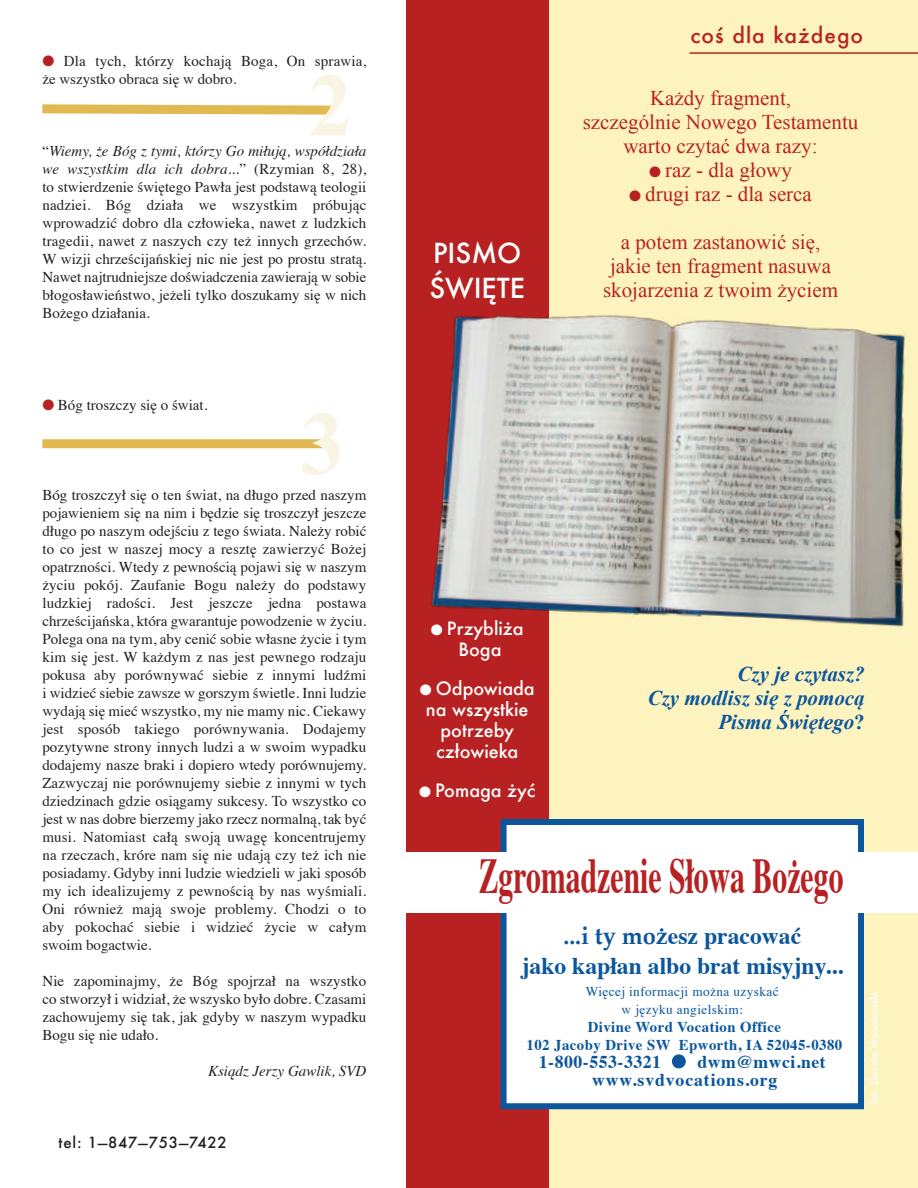
<style>
.page{position:relative;width:918px;height:1188px;background:#fff}
.page>*{position:absolute;margin:0;border:0;box-sizing:border-box;transform-origin:0 0}
.t1{font:700 90px "Times New Roman";color:#faf4e5}
.t2{font:700 50.25px "Times";color:#b82122;scale:.59 1}
.t3{font:500 27px "Futura";color:#fff}
.t4{font:700 24px "Times";color:#0b569c}
.t5{font:21px/24px "Times New Roman";color:#b82122;text-align:center}
.t6{font:italic 700 21px "Times New Roman";color:#0b569c}
.t7{font:500 21px "Futura";letter-spacing:.05em;color:#b82122}
.t8{font:500 18px "Futura";color:#fff}
.t9{font:700 18px "Times";letter-spacing:.03em;color:#0b569c}
.t10{font:700 18px "Times";letter-spacing:.05em;color:#0b569c}
.t11{font:15px/18px "Times";color:#231f20;text-align:justify}
.t12{font:700 15px "Times";letter-spacing:.03em;color:#0b569c}
.t13{font:italic 15px "Times";color:#231f20}
.t14{font:500 15px "Futura";letter-spacing:.05em;color:#231f20}
.t15{font:13.5px "Times";letter-spacing:.03em;color:#0b569c}
.t16{font:500 10.5px "Futura";color:#fff}
.s1{color:#b82122}
.s2{font-style:italic}
.s3{font-style:normal}
.s4{font-family:"Palatino"}
</style>
<div class="page">
<div style="left:549px;top:0;width:369px;height:1188px;background:#fdf3be"></div>
<hr style="left:690px;top:52px;width:228px;height:2px;background:#b82122">
<div style="left:407px;top:0;width:142px;height:1188px;background:#b82122"></div>
<div style="left:507px;top:825px;width:351px;height:278px;background:#fff"></div>
<div style="left:501px;top:819px;width:363px;height:290px;border:6px solid #0b569c"></div>
<div style="left:407px;top:852px;width:511px;height:61px;background:#fff"></div>
<img style="left:431px;top:315px;width:474px;height:312px">
<svg style="left:42px;top:104px;width:289px;height:11px;background:#e6c570"></svg>
<div style="left:42px;top:439px;width:284px;height:9px;background:#e1b950"></div>
<p class="t11" style="left:42px;top:54px;width:326px"><span class="s1">●</span> Dla tych, którzy kochają Boga, On sprawia, że wszystko obraca się w dobro.</p>
<p class="t1" style="left:308px;top:55px;width:46px">2</p>
<p class="t11" style="left:42px;top:144px;width:326px">“<span class="s2">Wiemy, że Bóg z tymi, którzy Go miłują, współdziała we wszystkim dla ich dobra...</span>” (Rzymian 8, 28), to stwierdzenie świętego Pawła jest podstawą teologii nadziei. Bóg działa we wszystkim próbując wprowadzić dobro dla człowieka, nawet z ludzkich tragedii, nawet z naszych czy też innych grzechów.<br>W wizji chrześcijańskiej nic nie jest po prostu stratą.<br>Nawet najtrudniejsze doświadczenia zawierają w sobie błogosławieństwo, jeżeli tylko doszukamy się w nich Bożego działania.</p>
<p class="t11" style="left:42px;top:398px;width:167px"><span class="s1">●</span> Bóg troszczy się o świat.</p>
<p class="t1" style="left:300px;top:394px;width:46px">3</p>
<p class="t11" style="left:42px;top:488px;width:326px">Bóg troszczył się o ten świat, na długo przed naszym pojawieniem się na nim i będzie się troszczył jeszcze długo po naszym odejściu z tego świata. Należy robić to co jest w naszej mocy a resztę zawierzyć Bożej opatrzności. Wtedy z pewnością pojawi się w naszym życiu pokój. Zaufanie Bogu należy do podstawy ludzkiej radości. Jest jeszcze jedna postawa chrześcijańska, która gwarantuje powodzenie w życiu.<br>Polega ona na tym, aby cenić sobie własne życie i tym kim się jest. W każdym z nas jest pewnego rodzaju pokusa aby porównywać siebie z innymi ludźmi i widzieć siebie zawsze w gorszym świetle. Inni ludzie wydają się mieć wszystko, my nie mamy nic. Ciekawy jest sposób takiego porównywania. Dodajemy pozytywne strony innych ludzi a w swoim wypadku dodajemy nasze braki i dopiero wtedy porównujemy.<br>Zazwyczaj nie porównujemy siebie z innymi w tych dziedzinach gdzie osiągamy sukcesy. To wszystko co jest w nas dobre bierzemy jako rzecz normalną, tak być musi. Natomiast całą swoją uwagę koncentrujemy na rzeczach, króre nam się nie udają czy też ich nie posiadamy. Gdyby inni ludzie wiedzieli w jaki sposób my ich idealizujemy z pewnością by nas wyśmiali.<br>Oni również mają swoje problemy. Chodzi o to aby pokochać siebie i widzieć życie w całym swoim bogactwie.</p>
<p class="t11" style="left:42px;top:974px;width:326px">Nie zapominajmy, że Bóg spojrzał na wszystko co stworzył i widział, że wszysko było dobre. Czasami zachowujemy się tak, jak gdyby w naszym wypadku Bogu się nie udało.</p>
<p class="t13" style="left:208px;top:1065px;width:160px">Ksiądz Jerzy Gawlik, SVD</p>
<p class="t14" style="left:58px;top:1132px;width:170px">tel: 1—847—753—7422</p>
<p class="t3" style="left:433px;top:235px;width:90px">PISMO</p>
<p class="t3" style="left:429px;top:270px;width:97px">ŚWIĘTE</p>
<p class="t7" style="left:691px;top:21px;width:174px">coś dla każdego</p>
<p class="t5" style="left:650px;top:85px;width:143px">Każdy fragment,</p>
<p class="t5" style="left:583px;top:109px;width:277px">szczególnie Nowego Testamentu warto czytać dwa razy:</p>
<p class="t5" style="left:649px;top:157px;width:144px">● raz - dla głowy</p>
<p class="t5" style="left:629px;top:181px;width:184px">● drugi raz - dla serca</p>
<p class="t5" style="left:621px;top:229px;width:201px">a potem zastanowić się,</p>
<p class="t5" style="left:610px;top:253px;width:223px">jakie ten fragment nasuwa</p>
<p class="t5" style="left:603px;top:277px;width:237px">skojarzenia z twoim życiem</p>
<p class="t8" style="left:431px;top:616px;width:94px">● Przybliża</p>
<p class="t8" style="left:459px;top:637px;width:45px">Boga</p>
<p class="t8" style="left:420px;top:676px;width:117px">● Odpowiada</p>
<p class="t8" style="left:426px;top:697px;width:104px">na wszystkie</p>
<p class="t8" style="left:440px;top:718px;width:75px">potrzeby</p>
<p class="t8" style="left:436px;top:739px;width:84px">człowieka</p>
<p class="t8" style="left:419px;top:778px;width:118px">● Pomaga żyć</p>
<p class="t6" style="left:738px;top:662px;width:129px">Czy je czytasz?</p>
<p class="t6" style="left:648px;top:686px;width:219px">Czy modlisz się z pomocą</p>
<p class="t6" style="left:718px;top:710px;width:148px">Pisma Świętego<span class="s3">?</span></p>
<p class="t2" style="left:479px;top:855px;width:620px">Zgromadzenie Słowa Bożego</p>
<p class="t4" style="left:563px;top:926px;width:239px"><span class="s4">...i ty moż</span>esz pracować</p>
<p class="t4" style="left:522px;top:956px;width:323px">jako kapłan albo brat misyjny...</p>
<p class="t15" style="left:586px;top:986px;width:194px">Więcej informacji można uzyskać</p>
<p class="t15" style="left:622px;top:1004px;width:123px">w języku angielskim:</p>
<p class="t12" style="left:588px;top:1021px;width:195px">Divine Word Vocation Office</p>
<p class="t12" style="left:527px;top:1039px;width:317px">102 Jacoby Drive SW Epworth, IA 52045-0380</p>
<p class="t9" style="left:539px;top:1054px;width:288px">1-800-553-3321 ● dwm@mwci.net</p>
<p class="t10" style="left:592px;top:1072px;width:187px">www.svdvocations.org</p>
<p class="t16" style="left:867px;top:1104px;width:113px;rotate:-90deg">fot. Dorota Wesołowski</p>
</div>
